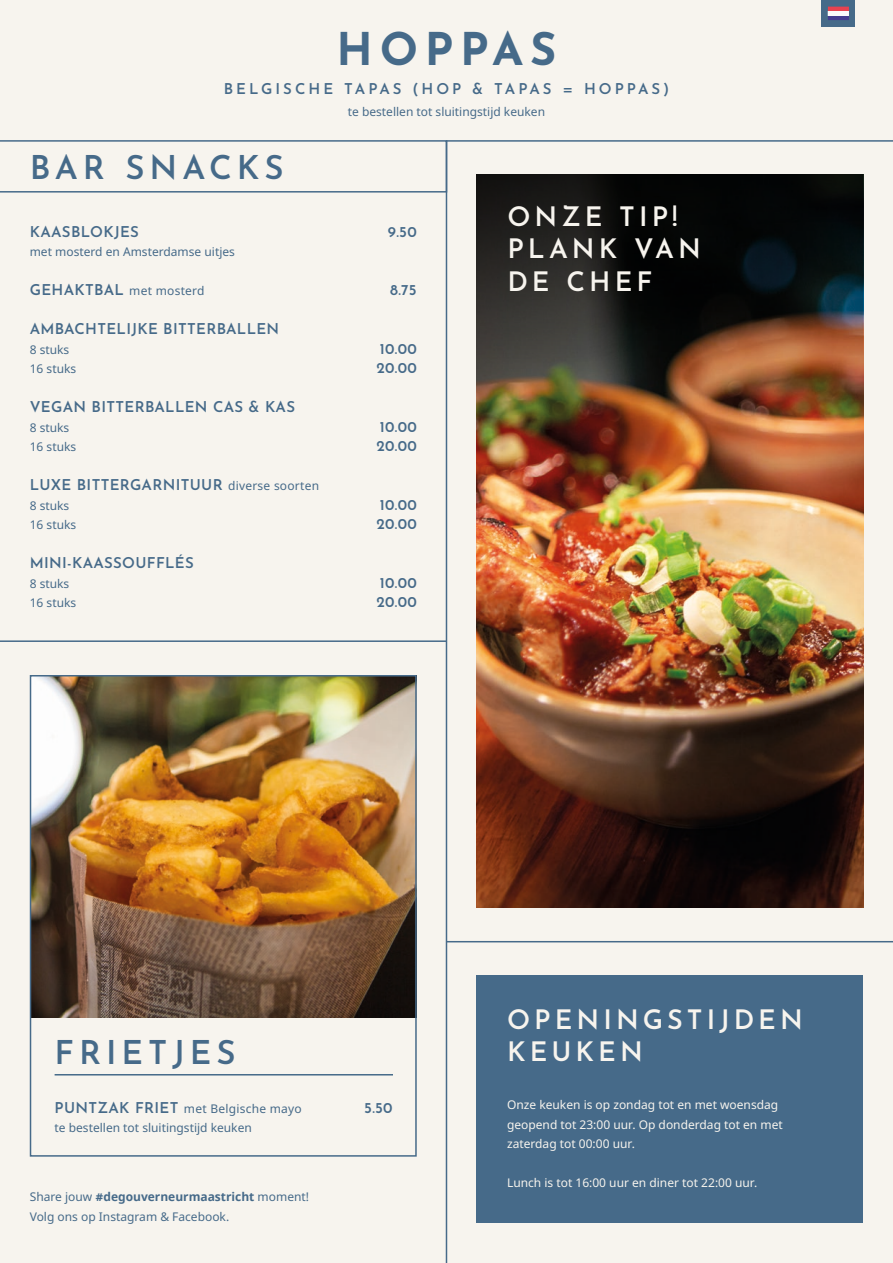
<style>
.page{position:relative;width:893px;height:1263px;background:#f7f4ee}
.page>*{position:absolute;margin:0;border:0;box-sizing:border-box;transform-origin:0 0}
.t1{font:700 45px "Josefin Sans";letter-spacing:.15em;color:#466a89}
.t2{font:600 33px "Josefin Sans";letter-spacing:.15em;color:#466a89}
.t3{font:600 27px/32.4px "Josefin Sans";letter-spacing:.15em;color:#f7f4ee}
.t4{font:600 15px "Josefin Sans";letter-spacing:.02em;color:#466a89}
.t5{font:600 15px "Josefin Sans";letter-spacing:.2em;color:#466a89}
.t6{font:12px/19.5px "Noto Sans";color:#466a89}
.t7{font:12px/19.5px "Noto Sans";color:#f7f4ee}
.t8{font:12px "Noto Sans";letter-spacing:.02em;color:#466a89}
.s1{font-family:"Josefin Sans";font-weight:600;font-size:15px}
.s2{font-family:"Noto Sans";font-weight:400;font-size:12px}
.s3{font-weight:700}
</style>
<div class="page">
<hr style="left:446px;top:141px;width:1px;height:1122px;background:#466a89">
<hr style="left:0;top:640px;width:446px;height:2px;background:#466a89">
<img style="left:33px;top:678px;width:381px;height:340px">
<div style="left:30px;top:675px;width:387px;height:482px;border:2px solid #466a89"></div>
<hr style="left:55px;top:1074px;width:338px;height:1px;background:#466a89">
<img style="left:476px;top:465px;width:387px;height:443px">
<img style="left:476px;top:175px;width:387px;height:290px">
<hr style="left:446px;top:140px;width:447px;height:2px;background:#466a89">
<div style="left:476px;top:975px;width:387px;height:248px;background:#466a89"></div>
<hr style="left:446px;top:941px;width:447px;height:1px;background:#466a89">
<svg style="left:0;top:140px;width:446px;height:53px"></svg>
<div style="left:821px;top:0;width:34px;height:27px;background:#466a89"></div>
<svg style="left:828px;top:6px;width:21px;height:14px"></svg>
<div style="left:828px;top:11px;width:21px;height:5px;background:#fafafb"></div>
<h1 class="t1" style="left:337px;top:9px;width:221px">HOPPAS</h1>
<p class="t5" style="left:224px;top:76px;width:447px">BELGISCHE TAPAS (HOP &amp; TAPAS = HOPPAS)</p>
<p class="t6" style="left:348px;top:102px;width:199px">te bestellen tot sluitingstijd keuken</p>
<h2 class="t2" style="left:30px;top:139px;width:256px">BAR SNACKS</h2>
<p class="t4" style="left:30px;top:219px;width:111px">KAASBLOKJES</p>
<p class="t4" style="left:388px;top:219px;width:30px">9.50</p>
<p class="t6" style="left:30px;top:243px;width:207px">met mosterd en Amsterdamse uitjes</p>
<p class="t8" style="left:30px;top:283px;width:176px"><span class="s1">GEHAKTBAL</span> met mosterd</p>
<p class="t4" style="left:390px;top:277px;width:28px">8.75</p>
<p class="t4" style="left:30px;top:316px;width:251px">AMBACHTELIJKE BITTERBALLEN</p>
<p class="t6" style="left:30px;top:340px;width:41px">8 stuks</p>
<p class="t4" style="left:380px;top:336px;width:38px">10.00</p>
<p class="t6" style="left:30px;top:360px;width:48px">16 stuks</p>
<p class="t4" style="left:376px;top:355px;width:42px">20.00</p>
<p class="t4" style="left:30px;top:394px;width:267px">VEGAN BITTERBALLEN CAS &amp; KAS</p>
<p class="t6" style="left:30px;top:418px;width:41px">8 stuks</p>
<p class="t4" style="left:380px;top:414px;width:38px">10.00</p>
<p class="t6" style="left:30px;top:438px;width:48px">16 stuks</p>
<p class="t4" style="left:376px;top:433px;width:42px">20.00</p>
<p class="t4" style="left:30px;top:472px;width:291px">LUXE BITTERGARNITUUR <span class="s2">diverse soorten</span></p>
<p class="t6" style="left:30px;top:496px;width:41px">8 stuks</p>
<p class="t4" style="left:380px;top:492px;width:38px">10.00</p>
<p class="t6" style="left:30px;top:516px;width:48px">16 stuks</p>
<p class="t4" style="left:376px;top:511px;width:42px">20.00</p>
<p class="t4" style="left:30px;top:550px;width:166px">MINI-KAASSOUFFLÉS</p>
<p class="t6" style="left:30px;top:574px;width:41px">8 stuks</p>
<p class="t4" style="left:380px;top:570px;width:38px">10.00</p>
<p class="t6" style="left:30px;top:594px;width:48px">16 stuks</p>
<p class="t4" style="left:376px;top:589px;width:42px">20.00</p>
<h3 class="t3" style="left:507px;top:197px;width:195px">ONZE TIP!<br>PLANK VAN<br>DE CHEF</h3>
<h2 class="t2" style="left:55px;top:1024px;width:183px">FRIETJES</h2>
<p class="t8" style="left:55px;top:1100px;width:249px"><span class="s1">PUNTZAK FRIET</span> met Belgische mayo</p>
<p class="t4" style="left:364px;top:1094px;width:30px">5.50</p>
<p class="t6" style="left:55px;top:1118px;width:199px">te bestellen tot sluitingstijd keuken</p>
<p class="t6" style="left:30px;top:1187px;width:281px">Share jouw <span class="s3">#degouverneurmaastricht</span> moment!<br>Volg ons op Instagram &amp; Facebook.</p>
<h3 class="t3" style="left:507px;top:999px;width:297px">OPENINGSTIJDEN<br>KEUKEN</h3>
<p class="t7" style="left:507px;top:1095px;width:277px">Onze keuken is op zondag tot en met woensdag geopend tot 23:00 uur. Op donderdag tot en met zaterdag tot 00:00 uur.</p>
<p class="t7" style="left:507px;top:1173px;width:252px">Lunch is tot 16:00 uur en diner tot 22:00 uur.</p>
</div>
